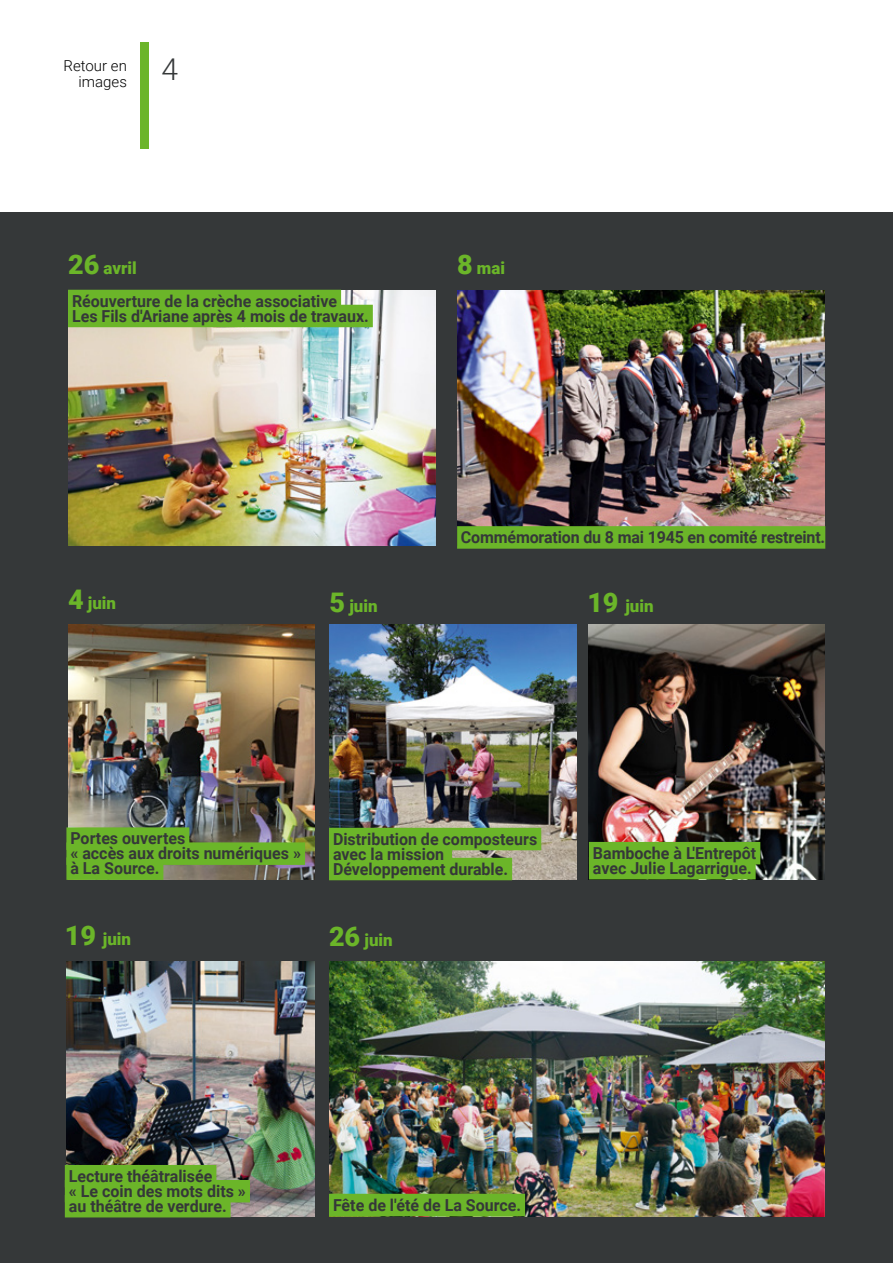
<style>
.page{position:relative;width:893px;height:1263px;background:#fff}
.page>*{position:absolute;margin:0;border:0;box-sizing:border-box;transform-origin:0 0}
.t1{font:900 16.8px "Roboto";color:#6bb529}
.t2{font:700 16.5px/15px "Roboto";color:#353839}
.t3{font:300 15px/16.5px "Roboto";color:#000}
.s1{font-size:27px}
</style>
<div class="page">
<div style="left:0;top:213px;width:893px;height:1050px;background:#353839"></div>
<div style="left:140px;top:42px;width:8px;height:106px;background:#6bb529"></div>
<img style="left:68px;top:290px;width:368px;height:255px">
<div style="left:68px;top:290px;width:273px;height:22px;background:#6bb529"></div>
<div style="left:68px;top:305px;width:305px;height:22px;background:#6bb529"></div>
<img style="left:330px;top:624px;width:246px;height:255px">
<div style="left:329px;top:828px;width:212px;height:22px;background:#6bb529"></div>
<div style="left:329px;top:843px;width:123px;height:22px;background:#6bb529"></div>
<div style="left:329px;top:858px;width:183px;height:22px;background:#6bb529"></div>
<img style="left:68px;top:624px;width:247px;height:255px">
<div style="left:66px;top:827px;width:123px;height:23px;background:#6bb529"></div>
<div style="left:66px;top:842px;width:239px;height:23px;background:#6bb529"></div>
<div style="left:66px;top:857px;width:97px;height:23px;background:#6bb529"></div>
<img style="left:588px;top:624px;width:237px;height:256px">
<img style="left:330px;top:961px;width:495px;height:256px">
<div style="left:589px;top:842px;width:171px;height:22px;background:#6bb529"></div>
<div style="left:589px;top:857px;width:167px;height:22px;background:#6bb529"></div>
<img style="left:457px;top:290px;width:368px;height:236px">
<div style="left:457px;top:526px;width:368px;height:23px;background:#6bb529"></div>
<div style="left:329px;top:1194px;width:196px;height:22px;background:#6bb529"></div>
<img style="left:66px;top:962px;width:249px;height:255px">
<div style="left:65px;top:1165px;width:151px;height:22px;background:#6bb529"></div>
<div style="left:65px;top:1180px;width:185px;height:22px;background:#6bb529"></div>
<div style="left:65px;top:1195px;width:166px;height:22px;background:#6bb529"></div>
<p class="t3" style="left:79px;top:56px;width:101px;text-indent:-15px">Retour en images <sup>4</sup></p>
<p class="t1" style="left:68px;top:257px;width:70px"><span class="s1">26</span> avril</p>
<p class="t1" style="left:457px;top:257px;width:49px"><span class="s1">8</span> mai</p>
<p class="t2" style="left:72px;top:293px;width:298px">Réouverture de la crèche associative<br>Les Fils d'Ariane après 4 mois de travaux.</p>
<p class="t1" style="left:68px;top:591px;width:50px"><span class="s1">4</span> juin</p>
<p class="t1" style="left:330px;top:594px;width:50px"><span class="s1">5</span> juin</p>
<p class="t2" style="left:461px;top:529px;width:366px">Commémoration du 8 mai 1945 en comité restreint.</p>
<p class="t1" style="left:587px;top:594px;width:68px"><span class="s1">19</span> juin</p>
<p class="t2" style="left:70px;top:830px;width:232px">Portes ouvertes<br>« accès aux droits numériques » à La Source.</p>
<p class="t1" style="left:65px;top:927px;width:68px"><span class="s1">19</span> juin</p>
<p class="t2" style="left:333px;top:831px;width:206px">Distribution de composteurs avec la mission<br>Développement durable.</p>
<p class="t1" style="left:329px;top:928px;width:65px"><span class="s1">26</span> juin</p>
<p class="t2" style="left:593px;top:845px;width:165px">Bamboche à L'Entrepôt avec Julie Lagarrigue.</p>
<p class="t2" style="left:69px;top:1168px;width:179px">Lecture théâtralisée<br>« Le coin des mots dits » au théâtre de verdure.</p>
<p class="t2" style="left:333px;top:1197px;width:190px">Fête de l'été de La Source.</p>
</div>
